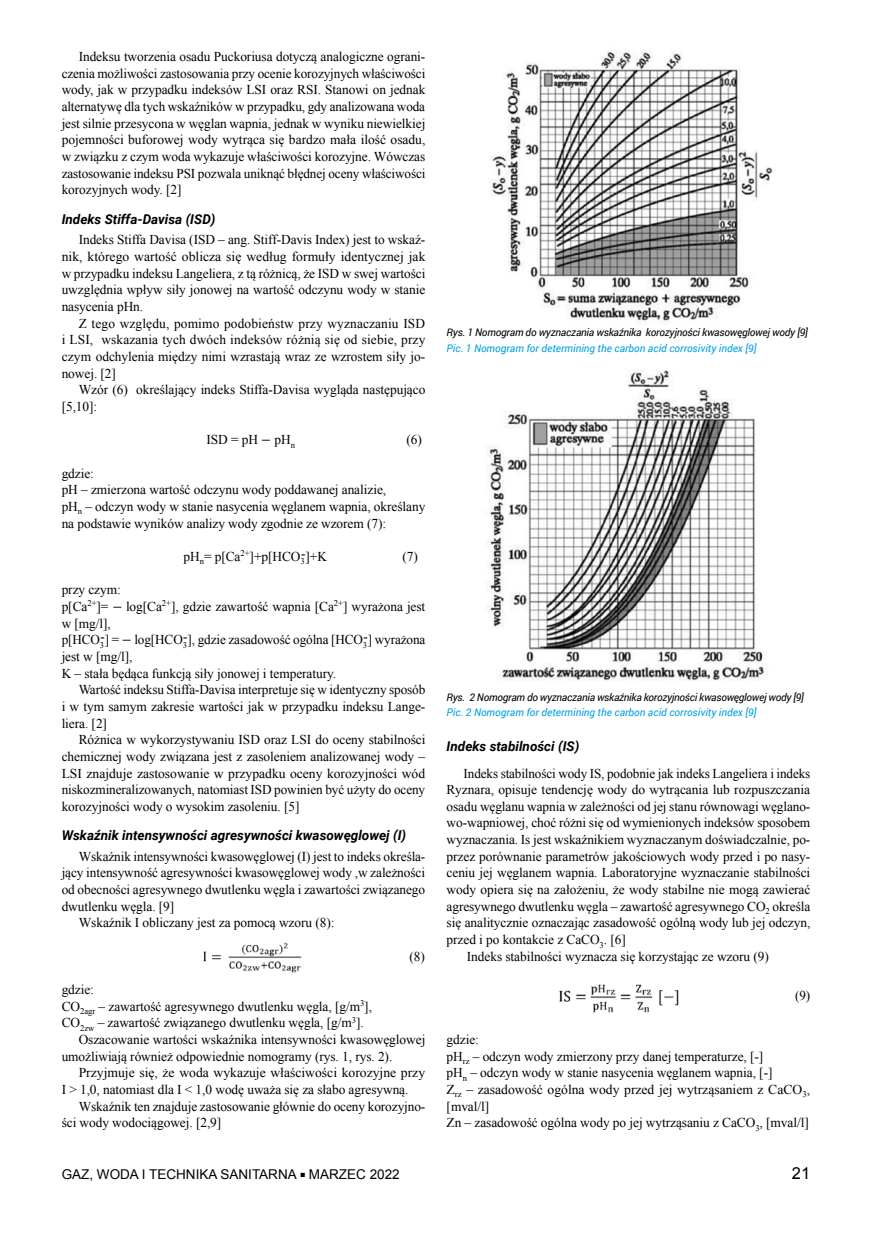
<style>
.page{position:relative;width:872px;height:1234px;background:#fff}
.page>*{position:absolute;margin:0;border:0;box-sizing:border-box;transform-origin:0 0}
.t1{font:16.5px "Arial";color:#000}
.t2{font:13.5px/16.6px "Times New Roman";letter-spacing:-.005em;color:#000}
.t3{font:italic 700 13.5px "Roboto";color:#000}
.t4{font:13.5px "Arial";color:#000}
.t5{font:italic 10.5px "Roboto";letter-spacing:-.025em;color:#000}
.t6{font:italic 10.5px "Roboto";color:#009fe3}
.s1{font-family:"Cambria Math"}
.s2{font-size:9px}
</style>
<div class="page">
<img style="left:203px;top:942px;width:99px;height:31px">
<img style="left:559px;top:984px;width:120px;height:29px">
<img style="left:491px;top:51px;width:283px;height:273px">
<img style="left:487px;top:370px;width:279px;height:311px">
<p class="t2" style="left:62px;top:48px;width:365px;text-align:justify;text-indent:17px">Indeksu tworzenia osadu Puckoriusa dotyczą analogiczne ograni&shy;czenia możliwości zastosowania przy ocenie korozyjnych właściwości wody, jak w przypadku indeksów LSI oraz RSI. Stanowi on jednak alternatywę dla tych wskaźników w przypadku, gdy analizowana woda jest silnie przesycona w węglan wapnia, jednak w wyniku niewielkiej pojemności buforowej wody wytrąca się bardzo mała ilość osadu, w związku z czym woda wykazuje właściwości korozyjne. Wówczas zastosowanie indeksu PSI pozwala uniknąć błędnej oceny właściwości korozyjnych wody. [2]</p>
<p class="t3" style="left:62px;top:209px;width:155px">Indeks Stiffa-Davisa (ISD)</p>
<p class="t2" style="left:62px;top:231px;width:365px;text-align:justify;text-indent:17px">Indeks Stiffa Davisa (ISD – ang. Stiff-Davis Index) jest to wskaź&shy;nik, którego wartość oblicza się według formuły identycznej jak w przypadku indeksu Langeliera, z tą różnicą, że ISD w swej wartości uwzględnia wpływ siły jonowej na wartość odczynu wody w stanie nasycenia pHn.</p>
<p class="t2" style="left:62px;top:314px;width:365px;text-align:justify;text-indent:17px">Z tego względu, pomimo podobieństw przy wyznaczaniu ISD i LSI, wskazania tych dwóch indeksów różnią się od siebie, przy czym odchylenia między nimi wzrastają wraz ze wzrostem siły jo&shy;nowej. [2]</p>
<p class="t2" style="left:62px;top:381px;width:365px;text-indent:17px">Wzór (6) określający indeks Stiffa-Davisa wygląda następująco [5,10]:</p>
<p class="t2" style="left:206px;top:431px;width:90px">ISD = pH <span class="s1">−</span> pH<sub>n</sub></p>
<p class="t2" style="left:406px;top:431px;width:17px">(6)</p>
<p class="t2" style="left:62px;top:464px;width:365px">gdzie:<br>pH – zmierzona wartość odczynu wody poddawanej analizie,<br>pH<sub>n</sub> – odczyn wody w stanie nasycenia węglanem wapnia, określany na podstawie wyników analizy wody zgodnie ze wzorem (7):</p>
<p class="t2" style="left:183px;top:547px;width:123px">pH<sub>n</sub>= p[Ca<sup>2+</sup>]+p[HCO<sub>3</sub></p>
<p class="t2" style="left:301px;top:547px;width:28px">-]+K</p>
<p class="t2" style="left:402px;top:547px;width:17px">(7)</p>
<p class="t2" style="left:62px;top:581px;width:365px">przy czym:<br>p[Ca<sup>2+</sup>]= <span class="s1">−</span> log[Ca<sup>2+</sup>], gdzie zawartość wapnia [Ca<sup>2+</sup>] wyrażona jest w [mg/l],<br>p[HCO<sub>3</sub></p>
<p class="t2" style="left:100px;top:631px;width:88px">-] = <span class="s1">−</span> log[HCO<sub>3</sub></p>
<p class="t2" style="left:183px;top:631px;width:185px">-], gdzie zasadowość ogólna [HCO<sub>3</sub></p>
<p class="t2" style="left:363px;top:631px;width:63px">-] wyrażona</p>
<p class="t2" style="left:62px;top:647px;width:72px">jest w [mg/l],</p>
<p class="t2" style="left:62px;top:664px;width:276px">K – stała będąca funkcją siły jonowej i temperatury.</p>
<p class="t2" style="left:79px;top:681px;width:348px">Wartość indeksu Stiffa-Davisa interpretuje się w identyczny sposób</p>
<p class="t2" style="left:62px;top:697px;width:365px">i w tym samym zakresie wartości jak w przypadku indeksu Lange-</p>
<p class="t2" style="left:62px;top:714px;width:47px">liera. [2]</p>
<p class="t2" style="left:79px;top:731px;width:348px">Różnica w wykorzystywaniu ISD oraz LSI do oceny stabilności</p>
<p class="t2" style="left:62px;top:747px;width:365px">chemicznej wody związana jest z zasoleniem analizowanej wody –</p>
<p class="t2" style="left:62px;top:764px;width:365px">LSI znajduje zastosowanie w przypadku oceny korozyjności wód</p>
<p class="t2" style="left:62px;top:781px;width:365px">niskozmineralizowanych, natomiast ISD powinien być użyty do oceny</p>
<p class="t2" style="left:62px;top:797px;width:239px">korozyjności wody o wysokim zasoleniu. [5]</p>
<p class="t3" style="left:62px;top:825px;width:346px">Wskaźnik intensywności agresywności kwasowęglowej (I)</p>
<p class="t2" style="left:79px;top:847px;width:348px">Wskaźnik intensywności kwasowęglowej (I) jest to indeks określa-</p>
<p class="t2" style="left:62px;top:864px;width:365px">jący intensywność agresywności kwasowęglowej wody ,w zależności</p>
<p class="t2" style="left:62px;top:880px;width:365px">od obecności agresywnego dwutlenku węgla i zawartości związanego</p>
<p class="t2" style="left:62px;top:897px;width:114px">dwutlenku węgla. [9]</p>
<p class="t2" style="left:79px;top:914px;width:257px">Wskaźnik I obliczany jest za pomocą wzoru (8):</p>
<p class="t2" style="left:409px;top:947px;width:17px">(8)</p>
<p class="t2" style="left:62px;top:980px;width:34px">gdzie:</p>
<p class="t2" style="left:62px;top:997px;width:312px">CO<sub>2agr</sub> – zawartość agresywnego dwutlenku węgla, [g/m<sup>3</sup>],</p>
<p class="t2" style="left:62px;top:1014px;width:303px">CO<sub>2zw</sub> – zawartość związanego dwutlenku węgla, [g/m<sup>3</sup>].</p>
<p class="t2" style="left:79px;top:1030px;width:348px">Oszacowanie wartości wskaźnika intensywności kwasowęglowej</p>
<p class="t2" style="left:62px;top:1047px;width:332px">umożliwiają również odpowiednie nomogramy (rys. 1, rys. 2).</p>
<p class="t2" style="left:79px;top:1064px;width:348px">Przyjmuje się, że woda wykazuje właściwości korozyjne przy</p>
<p class="t2" style="left:62px;top:1080px;width:348px">I &gt; 1,0, natomiast dla I &lt; 1,0 wodę uważa się za słabo agresywną.</p>
<p class="t2" style="left:79px;top:1097px;width:348px">Wskaźnik ten znajduje zastosowanie głównie do oceny korozyjno-</p>
<p class="t2" style="left:62px;top:1114px;width:161px">ści wody wodociągowej. [2,9]</p>
<p class="t5" style="left:446px;top:325px;width:363px">Rys. 1 Nomogram do wyznaczania wskaźnika korozyjności kwasowęglowej wody [9]</p>
<p class="t6" style="left:446px;top:341px;width:311px">Pic. 1 Nomogram for determining the carbon acid corrosivity index [9]</p>
<p class="t5" style="left:446px;top:689px;width:359px">Rys. 2 Nomogram do wyznaczania wskaźnika korozyjności kwasowęglowej wody [9]</p>
<p class="t6" style="left:446px;top:705px;width:311px">Pic. 2 Nomogram for determining the carbon acid corrosivity index [9]</p>
<p class="t3" style="left:446px;top:736px;width:134px">Indeks stabilności (IS)</p>
<p class="t2" style="left:463px;top:764px;width:348px">Indeks stabilności wody IS, podobnie jak indeks Langeliera i indeks</p>
<p class="t2" style="left:446px;top:781px;width:365px">Ryznara, opisuje tendencję wody do wytrącania lub rozpuszczania</p>
<p class="t2" style="left:446px;top:797px;width:365px">osadu węglanu wapnia w zależności od jej stanu równowagi węglano-</p>
<p class="t2" style="left:446px;top:814px;width:365px">wo-wapniowej, choć różni się od wymienionych indeksów sposobem</p>
<p class="t2" style="left:446px;top:830px;width:365px">wyznaczania. Is jest wskaźnikiem wyznaczanym doświadczalnie, po-</p>
<p class="t2" style="left:446px;top:847px;width:365px">przez porównanie parametrów jakościowych wody przed i po nasy-</p>
<p class="t2" style="left:446px;top:864px;width:365px">ceniu jej węglanem wapnia. Laboratoryjne wyznaczanie stabilności</p>
<p class="t2" style="left:446px;top:880px;width:365px">wody opiera się na założeniu, że wody stabilne nie mogą zawierać</p>
<p class="t2" style="left:446px;top:897px;width:365px">agresywnego dwutlenku węgla – zawartość agresywnego CO<sub>2</sub> określa</p>
<p class="t2" style="left:446px;top:914px;width:365px">się analitycznie oznaczając zasadowość ogólną wody lub jej odczyn,</p>
<p class="t2" style="left:446px;top:930px;width:181px">przed i po kontakcie z CaCO<sub>3</sub>. [6]</p>
<p class="t2" style="left:467px;top:947px;width:303px">Indeks stabilności wyznacza się korzystając ze wzoru (9)</p>
<p class="t2" style="left:795px;top:986px;width:17px">(9)</p>
<p class="t2" style="left:446px;top:1030px;width:365px">gdzie:<br>pH<sub>rz</sub> – odczyn wody zmierzony przy danej temperaturze, [-]<br>pH<sub>n</sub> – odczyn wody w stanie nasycenia węglanem wapnia, [-]<br>Z<sub>rz</sub> – zasadowość ogólna wody przed jej wytrząsaniem z CaCO<sub>3</sub>, [mval/l]<br>Zn – zasadowość ogólna wody po jej wytrząsaniu z CaCO<sub>3</sub>, [mval/l]</p>
<p class="t4" style="left:62px;top:1164px;width:339px">GAZ, WODA I TECHNIKA SANITARNA <span class="s2">■</span> MARZEC 2022</p>
<p class="t1" style="left:792px;top:1161px;width:20px">21</p>
</div>
